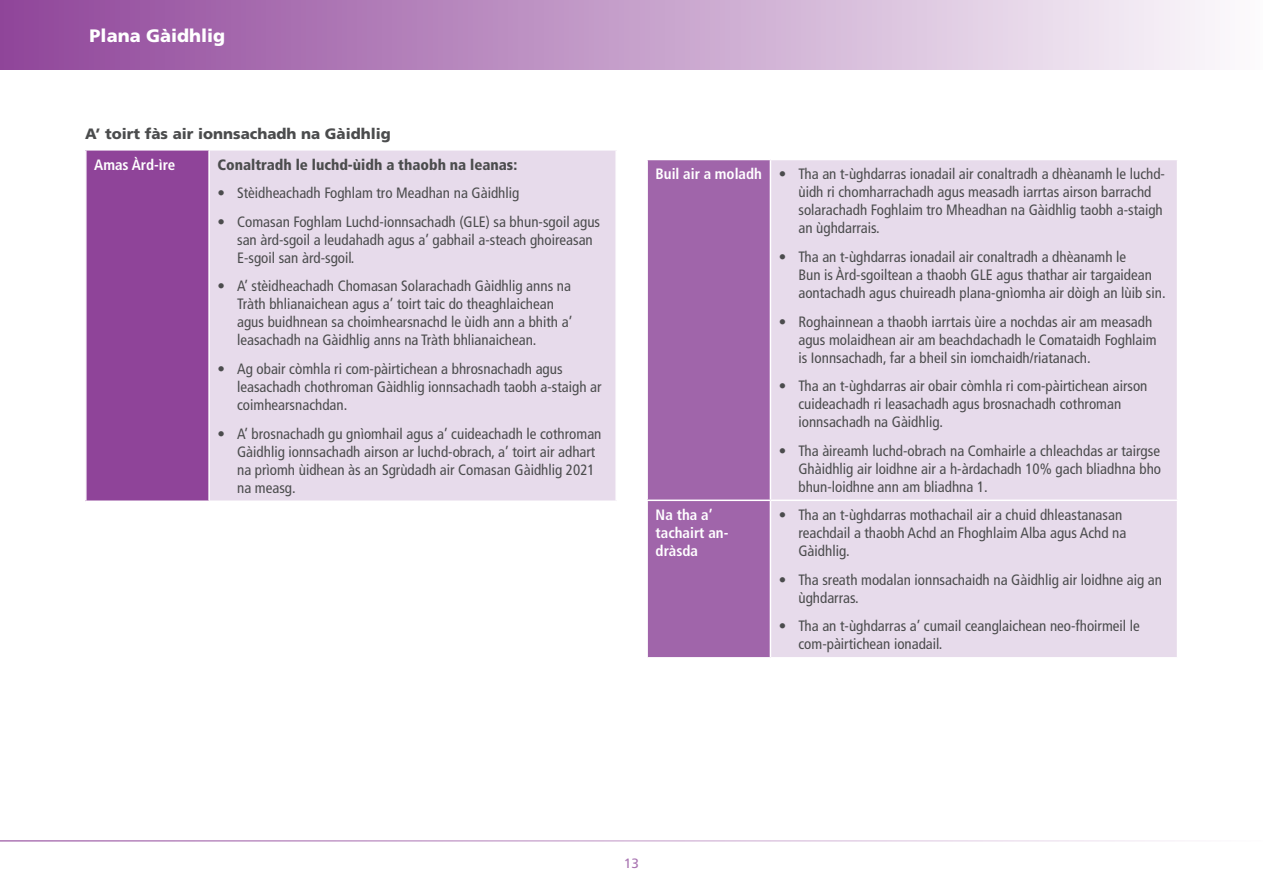
<style>
.page{position:relative;width:1263px;height:893px;background:#fff}
.page>*{position:absolute;margin:0;border:0;box-sizing:border-box;transform-origin:0 0}
.t1{font:900 18px "Frutiger LT Pro";color:#fff}
.t2{font:condensed 15px/18px "Frutiger LT Pro";color:#4b4c4d}
.Table_text{font:700 condensed 15px/18px "Frutiger LT Pro";color:#fff}
.Table_text-2{font:900 condensed 15px "Frutiger LT Pro";color:#4b4c4d}
.Sub_Heading{font:900 15px "Frutiger LT Pro";color:#4b4c4d}
.t3{font:13.5px "Frutiger LT Pro";color:#a975b2}
</style>
<div class="page">
<div style="left:0;top:0;width:1263px;height:69px;background:linear-gradient(to right,#8f4599,#fdfbfd)"></div>
<hr style="left:0;top:840px;width:1263px;height:1px;background:#8f4499">
<div style="left:86px;top:150px;width:123px;height:351px;background:#8f4499"></div>
<div style="left:209px;top:150px;width:407px;height:351px;background:#e7dbeb"></div>
<hr style="left:85px;top:149px;width:124px;height:2px;background:#fff">
<hr style="left:85px;top:151px;width:2px;height:349px;background:#fff">
<hr style="left:85px;top:500px;width:124px;height:2px;background:#fff">
<hr style="left:209px;top:149px;width:408px;height:2px;background:#fff">
<hr style="left:208px;top:151px;width:2px;height:349px;background:#fff">
<hr style="left:615px;top:151px;width:2px;height:349px;background:#fff">
<hr style="left:209px;top:500px;width:408px;height:2px;background:#fff">
<div style="left:648px;top:160px;width:122px;height:497px;background:#a065aa"></div>
<div style="left:771px;top:160px;width:406px;height:497px;background:#e7dbeb"></div>
<hr style="left:646px;top:500px;width:124px;height:1px;background:#fff">
<hr style="left:770px;top:500px;width:408px;height:1px;background:#fff">
<p class="t1" style="left:90px;top:25px;width:137px">Plana Gàidhlig</p>
<h2 class="Sub_Heading" style="left:85px;top:124px;width:307px">A’ toirt fàs air ionnsachadh na Gàidhlig</h2>
<p class="Table_text" style="left:94px;top:155px;width:83px">Amas Àrd-ìre</p>
<p class="Table_text-2" style="left:218px;top:155px;width:301px">Conaltradh le luchd-ùidh a thaobh na leanas:</p>
<p class="t2" style="left:218px;top:184px;width:303px">• Stèidheachadh Foghlam tro Meadhan na Gàidhlig</p>
<p class="t2" style="left:237px;top:213px;width:365px;text-indent:-20px">• Comasan Foghlam Luchd-ionnsachadh (GLE) sa bhun-sgoil agus san àrd-sgoil a leudahadh agus a’ gabhail a-steach ghoireasan<br>E-sgoil san àrd-sgoil.</p>
<p class="t2" style="left:237px;top:277px;width:337px;text-indent:-20px">• A’ stèidheachadh Chomasan Solarachadh Gàidhlig anns na Tràth bhlianaichean agus a’ toirt taic do theaghlaichean agus buidhnean sa choimhearsnachd le ùidh ann a bhith a’ leasachadh na Gàidhlig anns na Tràth bhlianaichean.</p>
<p class="t2" style="left:237px;top:360px;width:366px;text-indent:-20px">• Ag obair còmhla ri com-pàirtichean a bhrosnachadh agus leasachadh chothroman Gàidhlig ionnsachadh taobh a-staigh ar coimhearsnachdan.</p>
<p class="t2" style="left:237px;top:425px;width:366px;text-indent:-20px">• A’ brosnachadh gu gnìomhail agus a’ cuideachadh le cothroman Gàidhlig ionnsachadh airson ar luchd-obrach, a’ toirt air adhart na prìomh ùidhean às an Sgrùdadh air Comasan Gàidhlig 2021 na measg.</p>
<p class="Table_text" style="left:656px;top:165px;width:108px">Buil air a moladh</p>
<p class="t2" style="left:798px;top:165px;width:368px;text-indent:-20px">• Tha an t-ùghdarras ionadail air conaltradh a dhèanamh le luchd&shy;ùidh ri chomharrachadh agus measadh iarrtas airson barrachd solarachadh Foghlaim tro Mheadhan na Gàidhlig taobh a-staigh an ùghdarrais.</p>
<p class="t2" style="left:798px;top:248px;width:369px;text-indent:-20px">• Tha an t-ùghdarras ionadail air conaltradh a dhèanamh le<br>Bun is Àrd-sgoiltean a thaobh GLE agus thathar air targaidean aontachadh agus chuireadh plana-gnìomha air dòigh an lùib sin.</p>
<p class="t2" style="left:798px;top:312px;width:360px;text-indent:-20px">• Roghainnean a thaobh iarrtais ùire a nochdas air am measadh agus molaidhean air am beachdachadh le Comataidh Foghlaim is Ionnsachadh, far a bheil sin iomchaidh/riatanach.</p>
<p class="t2" style="left:798px;top:377px;width:351px;text-indent:-20px">• Tha an t-ùghdarras air obair còmhla ri com-pàirtichean airson cuideachadh ri leasachadh agus brosnachadh cothroman ionnsachadh na Gàidhlig.</p>
<p class="t2" style="left:798px;top:442px;width:364px;text-align:justify;text-indent:-20px">• Tha àireamh luchd-obrach na Comhairle a chleachdas ar tairgse Ghàidhlig air loidhne air a h-àrdachadh 10% gach bliadhna bho bhun-loidhne ann am bliadhna 1.</p>
<p class="Table_text" style="left:656px;top:506px;width:74px">Na tha a’ tachairt an&shy;dràsda</p>
<p class="t2" style="left:798px;top:506px;width:329px;text-indent:-20px">• Tha an t-ùghdarras mothachail air a chuid dhleastanasan reachdail a thaobh Achd an Fhoghlaim Alba agus Achd na<br>Gàidhlig.</p>
<p class="t2" style="left:798px;top:571px;width:365px;text-indent:-20px">• Tha sreath modalan ionnsachaidh na Gàidhlig air loidhne aig an ùghdarras.</p>
<p class="t2" style="left:798px;top:617px;width:343px;text-indent:-20px">• Tha an t-ùghdarras a’ cumail ceanglaichean neo-fhoirmeil le com-pàirtichean ionadail.</p>
<p class="t3" style="left:624px;top:855px;width:17px">13</p>
</div>
